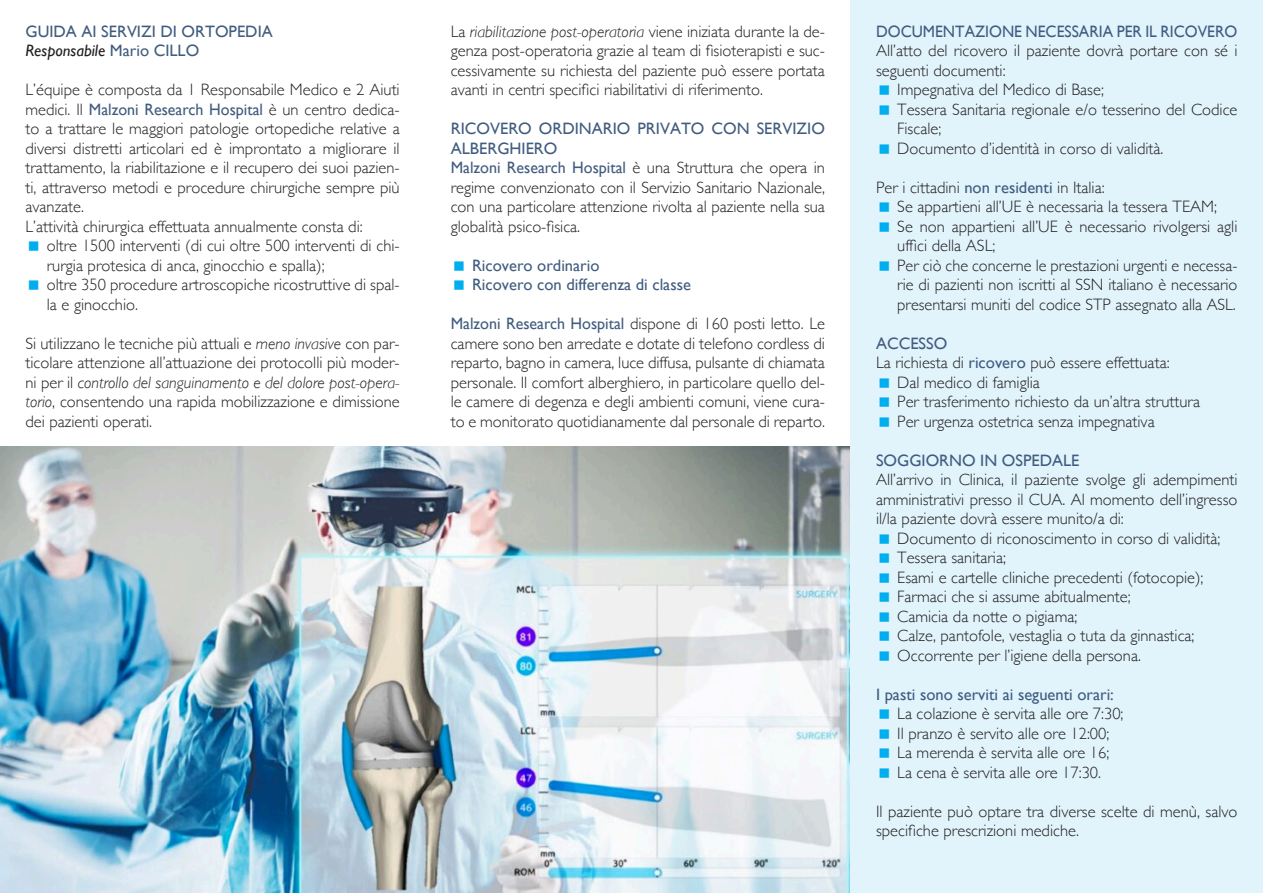
<style>
.page{position:relative;width:1263px;height:893px;background:#fff}
.page>*{position:absolute;margin:0;border:0;box-sizing:border-box;transform-origin:0 0}
.t1{font:300 16.5px/19.5px "Gill Sans";color:#231f20;text-align:justify}
.t2{font:16.5px/19.5px "Gill Sans";color:#405c7f}
.t3{font:16.5px "Gill Sans";color:#405c7f;scale:.95 1}
.t4{font:italic 16.5px "Gill Sans";color:#231f20}
.s1{font-style:normal;color:#405c7f}
.s2{font-weight:400;color:#405c7f}
.s3{font-style:italic}
</style>
<div class="page">
<img style="left:0;top:446px;width:850px;height:447px">
<div style="left:850px;top:0;width:413px;height:893px;background:#e1f4fc"></div>
<p class="t2" style="left:26px;top:21px;width:249px">GUIDA AI SERVIZI DI ORTOPEDIA</p>
<p class="t4" style="left:26px;top:41px;width:175px">Responsabile <span class="s1">Mario CILLO</span></p>
<p class="t1" style="left:26px;top:79px;width:376px">L’équipe è composta da 1 Responsabile Medico e 2 Aiuti medici. Il <span class="s2">Malzoni Research Hospital</span> è un centro dedica&shy;to a trattare le maggiori patologie ortopediche relative a diversi distretti articolari ed è improntato a migliorare il trattamento, la riabilitazione e il recupero dei suoi pazien&shy;ti, attraverso metodi e procedure chirurgiche sempre più avanzate.</p>
<p class="t1" style="left:26px;top:216px;width:339px">L’attività chirurgica effettuata annualmente consta di:</p>
<p class="t1" style="left:47px;top:235px;width:354px">oltre 1500 interventi (di cui oltre 500 interventi di chi&shy;rurgia protesica di anca, ginocchio e spalla);</p>
<p class="t1" style="left:47px;top:274px;width:354px">oltre 350 procedure artroscopiche ricostruttive di spal&shy;la e ginocchio.</p>
<p class="t1" style="left:26px;top:333px;width:376px">Si utilizzano le tecniche più attuali e <span class="s3">meno invasive</span> con par&shy;ticolare attenzione all’attuazione dei protocolli più moder&shy;ni per il <span class="s3">controllo del sanguinamento e del dolore post-opera&shy;torio</span>, consentendo una rapida mobilizzazione e dimissione dei pazienti operati.</p>
<p class="t1" style="left:451px;top:21px;width:376px">La <span class="s3">riabilitazione post-operatoria</span> viene iniziata durante la de&shy;genza post-operatoria grazie al team di fisioterapisti e suc&shy;cessivamente su richiesta del paziente può essere portata avanti in centri specifici riabilitativi di riferimento.</p>
<p class="t2" style="left:451px;top:119px;width:376px">RICOVERO ORDINARIO PRIVATO CON SERVIZIO<br>ALBERGHIERO</p>
<p class="t1" style="left:451px;top:157px;width:376px"><span class="s2">Malzoni Research Hospital</span> è una Struttura che opera in regime convenzionato con il Servizio Sanitario Nazionale, con una particolare attenzione rivolta al paziente nella sua globalità psico-fisica.</p>
<p class="t2" style="left:472px;top:255px;width:129px">Ricovero ordinario</p>
<p class="t2" style="left:472px;top:275px;width:220px">Ricovero con differenza di classe</p>
<p class="t1" style="left:451px;top:313px;width:376px"><span class="s2">Malzoni Research Hospital</span> dispone di 160 posti letto. Le camere sono ben arredate e dotate di telefono cordless di reparto, bagno in camera, luce diffusa, pulsante di chiamata personale. Il comfort alberghiero, in particolare quello del&shy;le camere di degenza e degli ambienti comuni, viene cura&shy;to e monitorato quotidianamente dal personale di reparto.</p>
<p class="t3" style="left:876px;top:22px;width:382px">DOCUMENTAZIONE NECESSARIA PER IL RICOVERO</p>
<p class="t1" style="left:876px;top:40px;width:363px">All’atto del ricovero il paziente dovrà portare con sé i seguenti documenti:</p>
<p class="t1" style="left:897px;top:79px;width:208px">Impegnativa del Medico di Base;</p>
<p class="t1" style="left:897px;top:99px;width:342px">Tessera Sanitaria regionale e/o tesserino del Codice<br>Fiscale;</p>
<p class="t1" style="left:897px;top:138px;width:268px">Documento d’identità in corso di validità.</p>
<p class="t1" style="left:876px;top:177px;width:230px">Per i cittadini <span class="s2">non residenti</span> in Italia:</p>
<p class="t1" style="left:897px;top:196px;width:321px">Se appartieni all’UE è necessaria la tessera TEAM;</p>
<p class="t1" style="left:897px;top:216px;width:342px">Se non appartieni all’UE è necessario rivolgersi agli uffici della ASL;</p>
<p class="t1" style="left:897px;top:255px;width:342px">Per ciò che concerne le prestazioni urgenti e necessa&shy;rie di pazienti non iscritti al SSN italiano è necessario presentarsi muniti del codice STP assegnato alla ASL.</p>
<p class="t2" style="left:876px;top:333px;width:73px">ACCESSO</p>
<p class="t1" style="left:876px;top:352px;width:295px">La richiesta di <span class="s2">ricovero</span> può essere effettuata:</p>
<p class="t1" style="left:897px;top:372px;width:144px">Dal medico di famiglia</p>
<p class="t1" style="left:897px;top:391px;width:304px">Per trasferimento richiesto da un’altra struttura</p>
<p class="t1" style="left:897px;top:411px;width:259px">Per urgenza ostetrica senza impegnativa</p>
<p class="t2" style="left:876px;top:450px;width:205px">SOGGIORNO IN OSPEDALE</p>
<p class="t1" style="left:876px;top:469px;width:363px">All’arrivo in Clinica, il paziente svolge gli adempimenti amministrativi presso il CUA. Al momento dell’ingresso il/la paziente dovrà essere munito/a di:</p>
<p class="t1" style="left:897px;top:528px;width:325px">Documento di riconoscimento in corso di validità;</p>
<p class="t1" style="left:897px;top:547px;width:110px">Tessera sanitaria;</p>
<p class="t1" style="left:897px;top:567px;width:308px">Esami e cartelle cliniche precedenti (fotocopie);</p>
<p class="t1" style="left:897px;top:586px;width:235px">Farmaci che si assume abitualmente;</p>
<p class="t1" style="left:897px;top:606px;width:182px">Camicia da notte o pigiama;</p>
<p class="t1" style="left:897px;top:625px;width:299px">Calze, pantofole, vestaglia o tuta da ginnastica;</p>
<p class="t1" style="left:897px;top:645px;width:245px">Occorrente per l’igiene della persona.</p>
<p class="t2" style="left:876px;top:684px;width:239px">I pasti sono serviti ai seguenti orari:</p>
<p class="t1" style="left:897px;top:703px;width:228px">La colazione è servita alle ore 7:30;</p>
<p class="t1" style="left:897px;top:723px;width:214px">Il pranzo è servito alle ore 12:00;</p>
<p class="t1" style="left:897px;top:742px;width:214px">La merenda è servita alle ore 16;</p>
<p class="t1" style="left:897px;top:762px;width:205px">La cena è servita alle ore 17:30.</p>
<p class="t1" style="left:876px;top:801px;width:363px">Il paziente può optare tra diverse scelte di menù, salvo specifiche prescrizioni mediche.</p>
</div>
